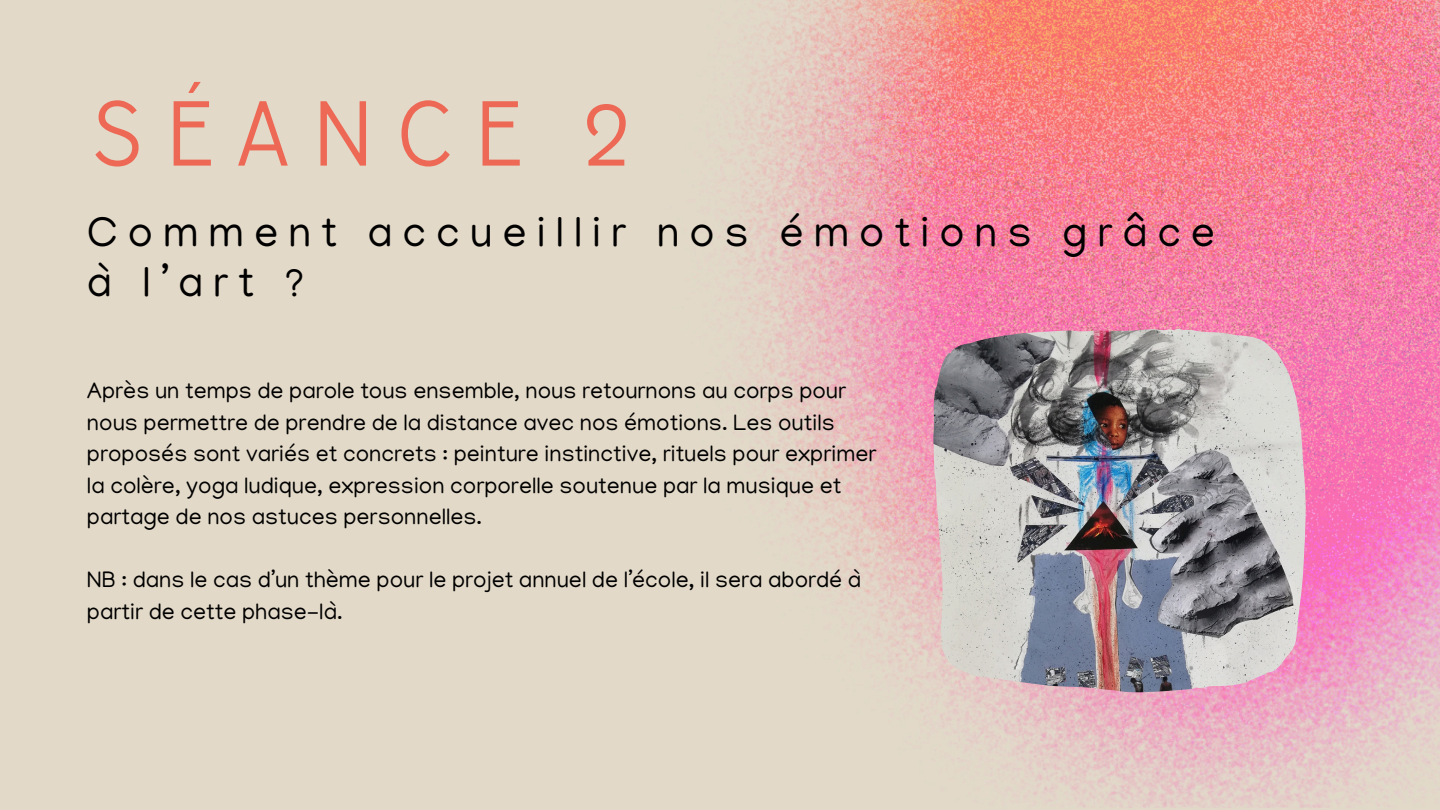
<style>
.page{position:relative;width:1440px;height:810px;background:#fff}
.page>*{position:absolute;margin:0;border:0;box-sizing:border-box;transform-origin:0 0}
.t1{font:92px "TT Corals";letter-spacing:.23em;color:#ed6956}
.t2{font:43px/49.5px "Manjari";letter-spacing:.23em;color:#000}
.t3{font:23px/31.5px "Manjari";color:#000}
</style>
<div class="page">
<img style="left:0;top:0;width:1440px;height:810px">
<img style="left:933px;top:329px;width:372px;height:363px">
<h2 class="t1" style="left:92px;top:78px;width:541px">SÉANCE 2</h2>
<p class="t2" style="left:87px;top:213px;width:1130px">Comment accueillir nos émotions grâce à l’art ?</p>
<p class="t3" style="left:87px;top:378px;width:791px">Après un temps de parole tous ensemble, nous retournons au corps pour nous permettre de prendre de la distance avec nos émotions. Les outils proposés sont variés et concrets : peinture instinctive, rituels pour exprimer la colère, yoga ludique, expression corporelle soutenue par la musique et partage de nos astuces personnelles.</p>
<h1 class="t3" style="left:87px;top:567px;width:776px">NB : dans le cas d’un thème pour le projet annuel de l’école, il sera abordé à partir de cette phase-là.</h1>
</div>
